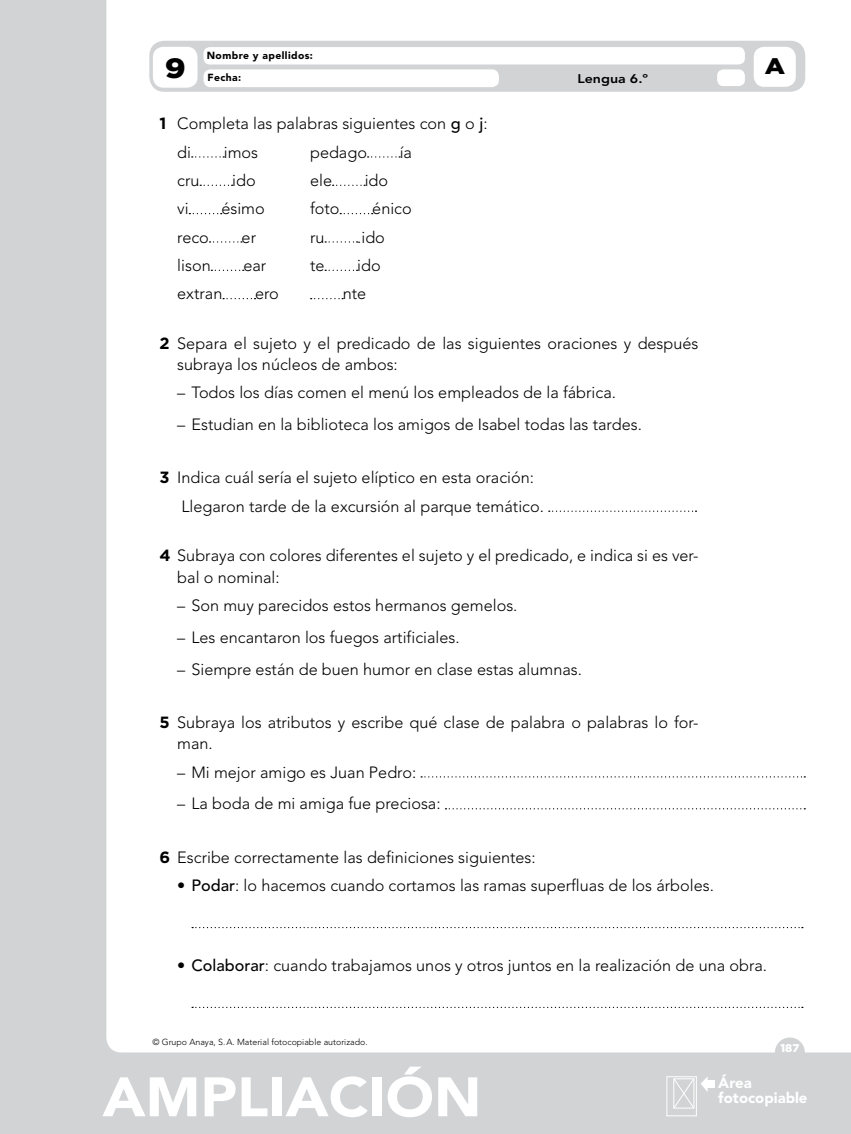
<style>
.page{position:relative;width:851px;height:1134px;background:#fff}
.page>*{position:absolute;margin:0;border:0;box-sizing:border-box;transform-origin:0 0}
.t1{font:900 55px "Avenir LT Std";color:#fff;scale:1.06 1}
.t2{font:900 27.88px "Gotham";color:#000;scale:1.13 1}
.t3{font:900 22.5px "Gotham";color:#000;scale:1.13 1}
.nucleoTextosangrado{font:300 16.25px/21.2px "Avenir LT Std";color:#000}
.t4{font:900 14.88px/14.9px "Avenir LT Std";color:#fff}
.t5{font:800 12.5px "Avenir LT Std";color:#000;scale:1.13 1}
.t6{font:900 11.25px "Gotham";color:#fff}
.t7{font:900 10.25px "Avenir LT Std";letter-spacing:.04em;color:#000}
.t8{font:300 8.75px "Avenir LT Std";color:#000}
.s1{font-family:"Gotham";font-weight:700}
.s2{font-weight:500}
</style>
<div class="page">
<div style="left:0;top:0;width:850px;height:1134px;background:#d1d3d4"></div>
<div style="left:106px;top:0;width:744px;height:1052px;background:#fff"></div>
<div style="left:774px;top:1037px;width:30px;height:30px;background:#d1d3d4;border-radius:50%"></div>
<div style="left:666px;top:1076px;width:30px;height:40px;border:1px solid #fff"></div>
<svg style="left:672px;top:1076px;width:35px;height:33px"></svg>
<div style="left:706px;top:1081px;width:8px;height:7px;background:#fff"></div>
<div style="left:149px;top:41px;width:656px;height:51px;background:#d1d3d4;border-radius:15px"></div>
<div style="left:153px;top:47px;width:44px;height:41px;background:#fff;border-radius:11px"></div>
<div style="left:717px;top:69px;width:27px;height:17px;background:#fff;border-radius:6px"></div>
<div style="left:753px;top:47px;width:42px;height:40px;background:#fff;border-radius:11px"></div>
<div style="left:203px;top:69px;width:296px;height:18px;background:#fff;border-radius:7px"></div>
<div style="left:203px;top:47px;width:541px;height:17px;background:#fff;border-radius:6px"></div>
<svg style="left:192px;top:156px;width:32px;height:2px"></svg>
<svg style="left:367px;top:156px;width:33px;height:2px"></svg>
<svg style="left:200px;top:185px;width:32px;height:1px"></svg>
<svg style="left:332px;top:185px;width:33px;height:1px"></svg>
<svg style="left:189px;top:213px;width:33px;height:1px"></svg>
<svg style="left:340px;top:213px;width:32px;height:1px"></svg>
<svg style="left:209px;top:241px;width:33px;height:2px"></svg>
<svg style="left:325px;top:241px;width:32px;height:2px"></svg>
<svg style="left:211px;top:270px;width:33px;height:1px"></svg>
<svg style="left:325px;top:270px;width:32px;height:1px"></svg>
<svg style="left:223px;top:298px;width:32px;height:1px"></svg>
<svg style="left:310px;top:298px;width:33px;height:1px"></svg>
<svg style="left:548px;top:511px;width:148px;height:1px"></svg>
<svg style="left:421px;top:776px;width:384px;height:1px"></svg>
<svg style="left:445px;top:808px;width:360px;height:1px"></svg>
<svg style="left:192px;top:927px;width:610px;height:1px"></svg>
<svg style="left:192px;top:1007px;width:610px;height:1px"></svg>
<p class="t7" style="left:207px;top:49px;width:108px">Nombre y apellidos:</p>
<p class="t2" style="left:165px;top:49px;width:20px">9</p>
<p class="nucleoTextosangrado" style="left:159px;top:113px;width:329px"><span class="s1">1</span> Completa las palabras siguientes con <span class="s2">g</span> o <span class="s2">j</span>:</p>
<p class="nucleoTextosangrado" style="left:177px;top:141px;width:15px">di</p>
<p class="nucleoTextosangrado" style="left:224px;top:141px;width:36px">imos</p>
<p class="nucleoTextosangrado" style="left:310px;top:141px;width:58px">pedago</p>
<p class="nucleoTextosangrado" style="left:399px;top:141px;width:14px">ía</p>
<p class="nucleoTextosangrado" style="left:177px;top:170px;width:24px">cru</p>
<p class="nucleoTextosangrado" style="left:232px;top:170px;width:25px">ido</p>
<p class="nucleoTextosangrado" style="left:310px;top:170px;width:23px">ele</p>
<p class="nucleoTextosangrado" style="left:365px;top:170px;width:25px">ido</p>
<p class="nucleoTextosangrado" style="left:177px;top:198px;width:13px">vi</p>
<p class="nucleoTextosangrado" style="left:221px;top:198px;width:45px">ésimo</p>
<p class="nucleoTextosangrado" style="left:310px;top:198px;width:31px">foto</p>
<p class="nucleoTextosangrado" style="left:372px;top:198px;width:41px">énico</p>
<p class="nucleoTextosangrado" style="left:177px;top:226px;width:33px">reco</p>
<p class="nucleoTextosangrado" style="left:241px;top:226px;width:16px">er</p>
<p class="nucleoTextosangrado" style="left:310px;top:226px;width:16px">ru</p>
<p class="nucleoTextosangrado" style="left:357px;top:226px;width:29px">.ido</p>
<p class="nucleoTextosangrado" style="left:177px;top:255px;width:35px">lison</p>
<p class="nucleoTextosangrado" style="left:243px;top:255px;width:24px">ear</p>
<p class="nucleoTextosangrado" style="left:310px;top:255px;width:16px">te</p>
<p class="nucleoTextosangrado" style="left:357px;top:255px;width:25px">ido</p>
<p class="nucleoTextosangrado" style="left:177px;top:283px;width:47px">extran</p>
<p class="nucleoTextosangrado" style="left:255px;top:283px;width:25px">ero</p>
<p class="nucleoTextosangrado" style="left:343px;top:283px;width:25px">nte</p>
<p class="nucleoTextosangrado" style="left:177px;top:333px;width:522px;text-indent:-18px"><span class="s1">2</span> Separa el sujeto y el predicado de las siguientes oraciones y después subraya los núcleos de ambos:</p>
<p class="nucleoTextosangrado" style="left:177px;top:382px;width:440px">– Todos los días comen el menú los empleados de la fábrica.</p>
<p class="nucleoTextosangrado" style="left:177px;top:414px;width:466px">– Estudian en la biblioteca los amigos de Isabel todas las tardes.</p>
<p class="nucleoTextosangrado" style="left:159px;top:467px;width:376px"><span class="s1">3</span> Indica cuál sería el sujeto elíptico en esta oración:</p>
<p class="nucleoTextosangrado" style="left:181px;top:496px;width:364px">Llegaron tarde de la excursión al parque temático.</p>
<p class="nucleoTextosangrado" style="left:177px;top:545px;width:522px;text-indent:-18px"><span class="s1">4</span> Subraya con colores diferentes el sujeto y el predicado, e indica si es ver&shy;bal o nominal:</p>
<p class="nucleoTextosangrado" style="left:177px;top:595px;width:342px">– Son muy parecidos estos hermanos gemelos.</p>
<p class="nucleoTextosangrado" style="left:177px;top:627px;width:284px">– Les encantaron los fuegos artificiales.</p>
<p class="nucleoTextosangrado" style="left:177px;top:659px;width:406px">– Siempre están de buen humor en clase estas alumnas.</p>
<p class="nucleoTextosangrado" style="left:177px;top:712px;width:522px;text-indent:-18px"><span class="s1">5</span> Subraya los atributos y escribe qué clase de palabra o palabras lo for&shy;man.</p>
<p class="nucleoTextosangrado" style="left:177px;top:761px;width:240px">– Mi mejor amigo es Juan Pedro:</p>
<p class="nucleoTextosangrado" style="left:177px;top:793px;width:265px">– La boda de mi amiga fue preciosa:</p>
<p class="nucleoTextosangrado" style="left:159px;top:846px;width:377px"><span class="s1">6</span> Escribe correctamente las definiciones siguientes:</p>
<p class="nucleoTextosangrado" style="left:177px;top:875px;width:538px">• <span class="s2">Podar</span>: lo hacemos cuando cortamos las ramas superfluas de los árboles.</p>
<p class="t7" style="left:207px;top:71px;width:35px">Fecha:</p>
<p class="t5" style="left:577px;top:72px;width:64px">Lengua 6.º</p>
<p class="t3" style="left:764px;top:51px;width:19px">A</p>
<p class="nucleoTextosangrado" style="left:177px;top:954px;width:591px">• <span class="s2">Colaborar</span>: cuando trabajamos unos y otros juntos en la realización de una obra.</p>
<p class="t8" style="left:152px;top:1037px;width:217px">© Grupo Anaya, S.A. Material fotocopiable autorizado.</p>
<p class="t1" style="left:102px;top:1064px;width:359px">AMPLIACIÓN</p>
<p class="t6" style="left:780px;top:1040px;width:20px">187</p>
<p class="t4" style="left:718px;top:1075px;width:91px">Área fotocopiable</p>
</div>
